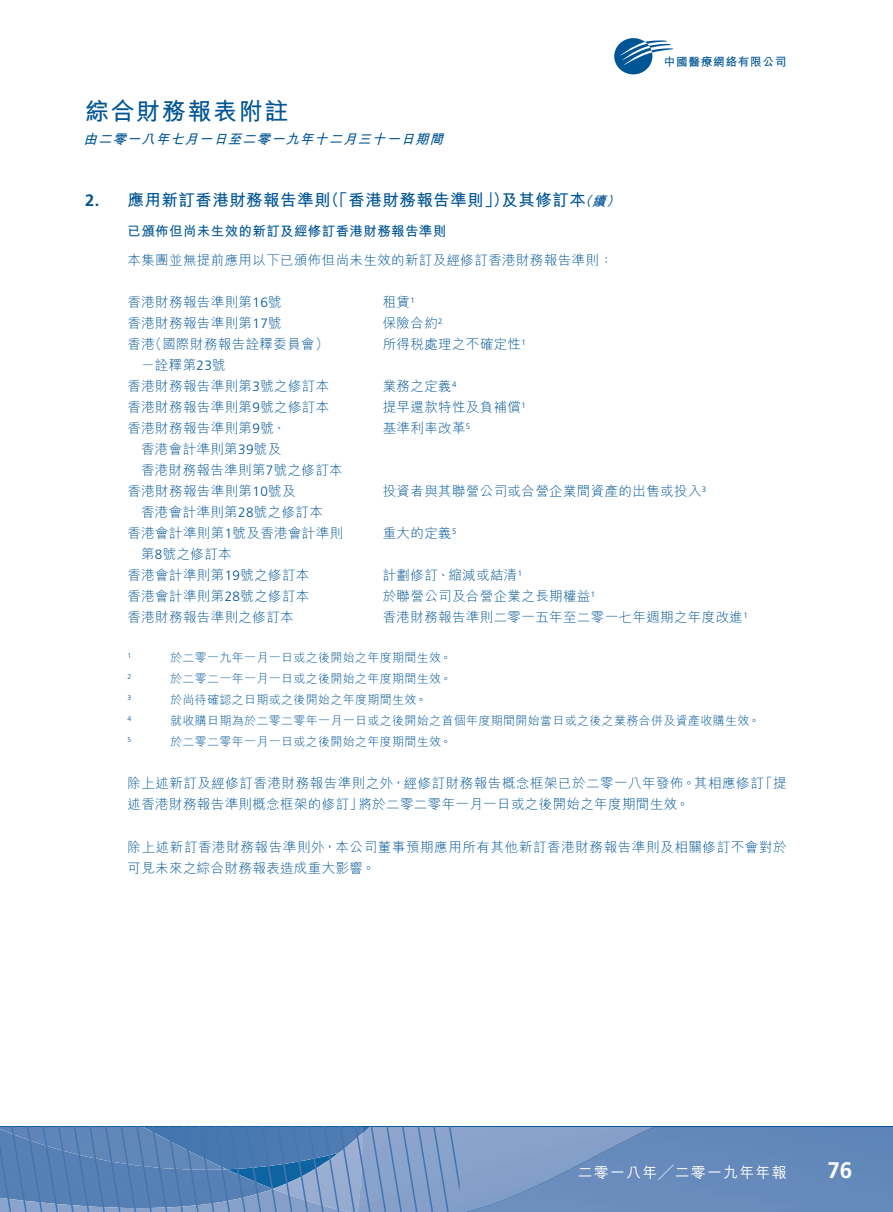
<style>
.page{position:relative;width:893px;height:1212px;background:#fff}
.page>*{position:absolute;margin:0;border:0;box-sizing:border-box;transform-origin:0 0}
.t1{font:24px "M Hei HK Bold E Ten B5 H";letter-spacing:.07em;color:#005595}
.t2{font:700 22.5px "Frutiger LT Std";color:#fff}
.t3{font:16.5px "M Hei HK Bold E Ten B5 H";letter-spacing:.03em;color:#005595}
.t4{font:15px "M Hei HK Medium E Ten B5 H";letter-spacing:.08em;color:#fff}
.t5{font:13.5px/21px "M Hei HK Light E Ten B5 H";letter-spacing:.03em;color:#005595}
.t6{font:italic 13.5px "M Hei HK Bold E Ten B5 H";color:#005595}
.t7{font:13.5px "M Hei HK Bold E Ten B5 H";letter-spacing:.03em;color:#005595}
.t8{font:12px "M Hei HK Light E Ten B5 H";letter-spacing:.03em;color:#005595}
.t9{font:11.7px "M Hei HK Bold E Ten B5 H";letter-spacing:.055em;color:#005595}
.t10{font:300 7.05px "Frutiger LT Std";color:#005595}
.s1{font-family:"Frutiger LT Std";font-weight:700}
.s2{font-style:italic;font-size:13.5px}
.s3{font-family:"Frutiger LT Std";font-weight:300}
</style>
<div class="page">
<div style="left:653px;top:1127px;width:240px;height:85px;background:#6489ba"></div>
<svg style="left:0;top:1127px;width:653px;height:85px;background:#6a8ebd"></svg>
<svg style="left:614px;top:38px;width:59px;height:37px"></svg>
<h1 class="t1" style="left:85px;top:102px;width:205px">綜合財務報表附註</h1>
<p class="t6" style="left:84px;top:134px;width:364px">由二零一八年七月一日至二零一九年十二月三十一日期間</p>
<p class="t9" style="left:664px;top:57px;width:124px">中國醫療網絡有限公司</p>
<p class="t3" style="left:85px;top:194px;width:539px"><span class="s1">2.</span> 應用新訂香港財務報告準則（「香港財務報告準則」）及其修訂本<span class="s2">（續）</span></p>
<p class="t7" style="left:128px;top:225px;width:320px">已頒佈但尚未生效的新訂及經修訂香港財務報告準則</p>
<p class="t5" style="left:128px;top:251px;width:487px">本集團並無提前應用以下已頒佈但尚未生效的新訂及經修訂香港財務報告準則：</p>
<p class="t5" style="left:128px;top:293px;width:156px">香港財務報告準則第<span class="s3">16</span>號</p>
<p class="t5" style="left:383px;top:293px;width:34px">租賃<sup>1</sup></p>
<p class="t5" style="left:128px;top:314px;width:156px">香港財務報告準則第<span class="s3">17</span>號</p>
<p class="t5" style="left:383px;top:314px;width:61px">保險合約<sup>2</sup></p>
<p class="t5" style="left:141px;top:335px;width:189px;text-indent:-13px">香港（國際財務報告詮釋委員會）－詮釋第<span class="s3">23</span>號</p>
<p class="t5" style="left:383px;top:335px;width:145px">所得稅處理之不確定性<sup>1</sup></p>
<p class="t5" style="left:128px;top:377px;width:203px">香港財務報告準則第<span class="s3">3</span>號之修訂本</p>
<p class="t5" style="left:383px;top:377px;width:75px">業務之定義<sup>4</sup></p>
<p class="t5" style="left:128px;top:398px;width:203px">香港財務報告準則第<span class="s3">9</span>號之修訂本</p>
<p class="t5" style="left:383px;top:398px;width:145px">提早還款特性及負補償<sup>1</sup></p>
<p class="t5" style="left:141px;top:419px;width:203px;text-indent:-13px">香港財務報告準則第<span class="s3">9</span>號、<br>香港會計準則第<span class="s3">39</span>號及<br>香港財務報告準則第<span class="s3">7</span>號之修訂本</p>
<p class="t5" style="left:383px;top:419px;width:89px">基準利率改革<sup>5</sup></p>
<p class="t5" style="left:141px;top:482px;width:183px;text-indent:-13px">香港財務報告準則第<span class="s3">10</span>號及<br>香港會計準則第<span class="s3">28</span>號之修訂本</p>
<p class="t5" style="left:383px;top:482px;width:325px">投資者與其聯營公司或合營企業間資產的出售或投入<sup>3</sup></p>
<p class="t5" style="left:141px;top:524px;width:204px;text-indent:-13px">香港會計準則第<span class="s3">1</span>號及香港會計準則第<span class="s3">8</span>號之修訂本</p>
<p class="t5" style="left:383px;top:524px;width:75px">重大的定義<sup>5</sup></p>
<p class="t5" style="left:128px;top:566px;width:183px">香港會計準則第<span class="s3">19</span>號之修訂本</p>
<p class="t5" style="left:383px;top:566px;width:141px">計劃修訂、縮減或結清<sup>1</sup></p>
<p class="t5" style="left:128px;top:587px;width:183px">香港會計準則第<span class="s3">28</span>號之修訂本</p>
<p class="t5" style="left:383px;top:587px;width:214px">於聯營公司及合營企業之長期權益<sup>1</sup></p>
<p class="t5" style="left:128px;top:608px;width:168px">香港財務報告準則之修訂本</p>
<p class="t5" style="left:383px;top:608px;width:367px">香港財務報告準則二零一五年至二零一七年週期之年度改進<sup>1</sup></p>
<p class="t10" style="left:128px;top:653px;width:5px">1</p>
<p class="t8" style="left:170px;top:653px;width:283px">於二零一九年一月一日或之後開始之年度期間生效。</p>
<p class="t10" style="left:128px;top:674px;width:5px">2</p>
<p class="t8" style="left:170px;top:674px;width:283px">於二零二一年一月一日或之後開始之年度期間生效。</p>
<p class="t10" style="left:128px;top:695px;width:5px">3</p>
<p class="t8" style="left:170px;top:695px;width:259px">於尚待確認之日期或之後開始之年度期間生效。</p>
<p class="t10" style="left:128px;top:716px;width:5px">4</p>
<p class="t8" style="left:170px;top:716px;width:592px">就收購日期為於二零二零年一月一日或之後開始之首個年度期間開始當日或之後之業務合併及資產收購生效。</p>
<p class="t10" style="left:128px;top:737px;width:5px">5</p>
<p class="t8" style="left:170px;top:737px;width:283px">於二零二零年一月一日或之後開始之年度期間生效。</p>
<p class="t5" style="left:128px;top:775px;width:661px">除上述新訂及經修訂香港財務報告準則之外，經修訂財務報告概念框架已於二零一八年發佈。其相應修訂「提述香港財務報告準則概念框架的修訂」將於二零二零年一月一日或之後開始之年度期間生效。</p>
<p class="t5" style="left:128px;top:838px;width:661px">除上述新訂香港財務報告準則外，本公司董事預期應用所有其他新訂香港財務報告準則及相關修訂不會對於可見未來之綜合財務報表造成重大影響。</p>
<p class="t4" style="left:578px;top:1166px;width:211px">二零一八年╱二零一九年年報</p>
<h2 class="t2" style="left:827px;top:1161px;width:27px">76</h2>
</div>
